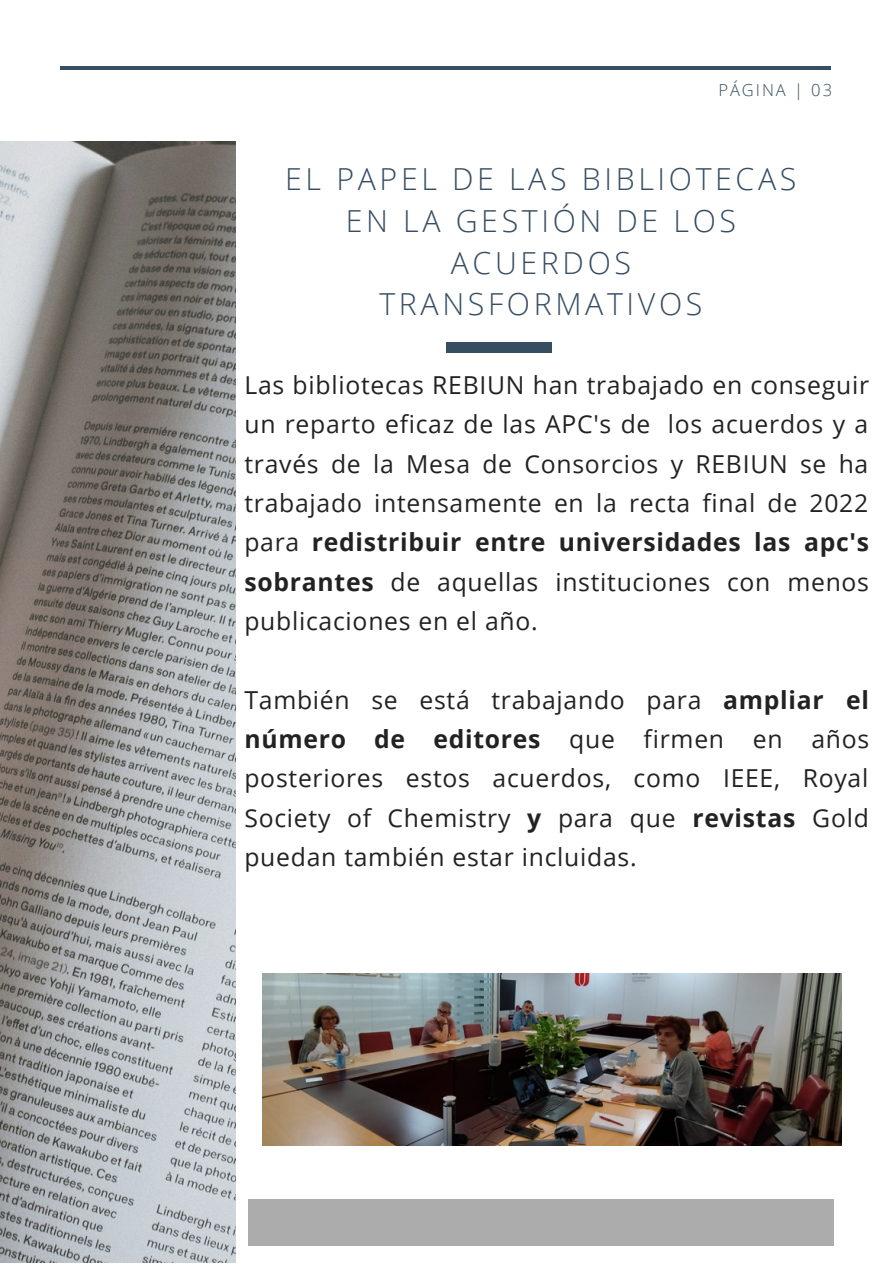
<style>
.page{position:relative;width:893px;height:1264px;background:#fff}
.page>*{position:absolute;margin:0;border:0;box-sizing:border-box;transform-origin:0 0}
.t1{font:300 30.3px/41.5px "Open Sans";letter-spacing:.12em;color:#364d62;text-align:center}
.t2{font:24.75px/39.3px "Open Sans";letter-spacing:.03em;color:#222;text-align:justify}
.t3{font:300 16.5px "Open Sans";letter-spacing:.12em;color:#364d62}
.s1{font-weight:700}
</style>
<div class="page">
<hr style="left:60px;top:66px;width:770px;height:4px;background:#364d62">
<img style="left:0;top:141px;width:235px;height:1121px">
<div style="left:446px;top:343px;width:106px;height:10px;background:#364d62"></div>
<div style="left:248px;top:1199px;width:585px;height:47px;background:#acacac"></div>
<img style="left:262px;top:973px;width:579px;height:172px">
<p class="t3" style="left:718px;top:79px;width:115px">PÁGINA | 03</p>
<p class="t1" style="left:285px;top:158px;width:512px">EL PAPEL DE LAS BIBLIOTECAS<br>EN LA GESTIÓN DE LOS<br>ACUERDOS<br>TRANSFORMATIVOS</p>
<p class="t2" style="left:244px;top:364px;width:626px">Las bibliotecas REBIUN han trabajado en conseguir</p>
<p class="t2" style="left:244px;top:404px;width:626px">un reparto eficaz de las APC's de los acuerdos y a través de la Mesa de Consorcios y REBIUN se ha trabajado intensamente en la recta final de 2022 para <span class="s1">redistribuir entre universidades las apc's</span></p>
<p class="t2" style="left:244px;top:561px;width:626px"><span class="s1">sobrantes</span> de aquellas instituciones con menos publicaciones en el año.</p>
<p class="t2" style="left:244px;top:679px;width:626px">También se está trabajando para <span class="s1">ampliar el</span></p>
<p class="t2" style="left:244px;top:719px;width:626px"><span class="s1">número de editores</span> que firmen en años posteriores estos acuerdos, como IEEE, Royal Society of Chemistry <span class="s1">y</span> para que <span class="s1">revistas</span> Gold</p>
<p class="t2" style="left:244px;top:837px;width:393px">puedan también estar incluidas.</p>
</div>
